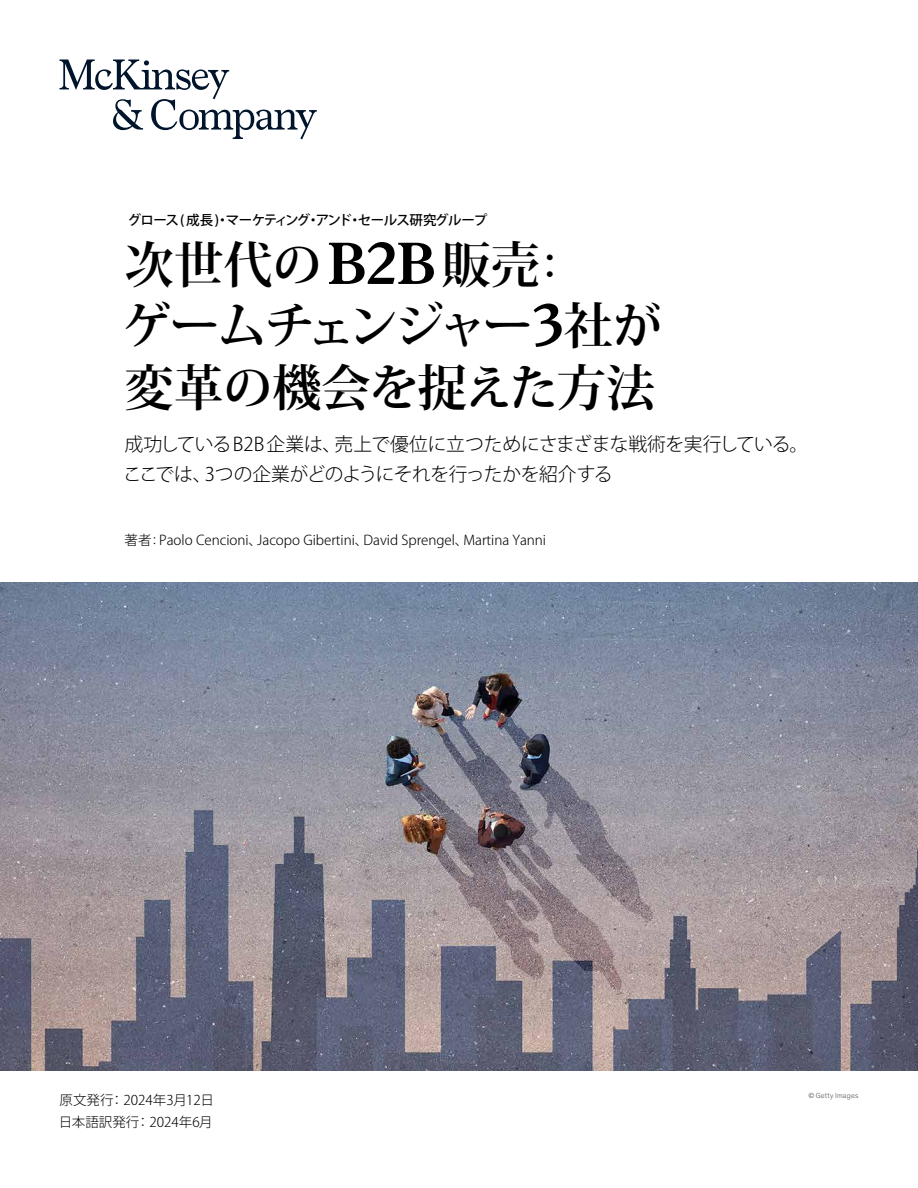
<style>
.page{position:relative;width:918px;height:1188px;background:#fff}
.page>*{position:absolute;margin:0;border:0;box-sizing:border-box;transform-origin:0 0}
.t1{font:700 49.5px/61.5px "Koz Min Pr 6 N";letter-spacing:-.03em;color:#000}
.t2{font:300 18.75px/30px "Koz Go Pr 6 N";letter-spacing:-.02em;color:#000}
.t3{font:300 13.5px/21.8px "Koz Go Pr 6 N";color:#000}
.t4{font:500 13.5px "Koz Go Pr 6 N";letter-spacing:-.06em;color:#000}
.t5{font:300 7.5px "Mc Kinsey Sans";letter-spacing:.025em;color:#595757}
.s1{font-family:"Bower";font-size:59.4px}
.s2{font-size:37.5px}
</style>
<div class="page">
<img style="left:0;top:582px;width:918px;height:488px">
<svg style="left:60px;top:60px;width:257px;height:79px"></svg>
<p class="t4" style="left:128px;top:212px;width:361px">グロース ( 成長 )・マーケティング・アンド・セールス研究グループ</p>
<h1 class="t1" style="left:122px;top:235px;width:542px">次世代の<span class="s1">B2B</span>販売<span class="s2">：<br></span>ゲームチェンジャー<span class="s1">3</span>社が変革の機会を捉えた方法</h1>
<h2 class="t2" style="left:123px;top:430px;width:686px">成功しているB2B 企業は、売上で優位に立つためにさまざまな戦術を実行している。ここでは、3つの企業がどのようにそれを行ったかを紹介する</h2>
<p class="t3" style="left:125px;top:530px;width:423px">著者: Paolo Cencioni、Jacopo Gibertini、David Sprengel、Martina Yanni</p>
<p class="t3" style="left:59px;top:1090px;width:156px">原文発行： 2024年3月12日日本語訳発行： 2024年6月</p>
<p class="t5" style="left:808px;top:1090px;width:52px">© Getty Images</p>
</div>
